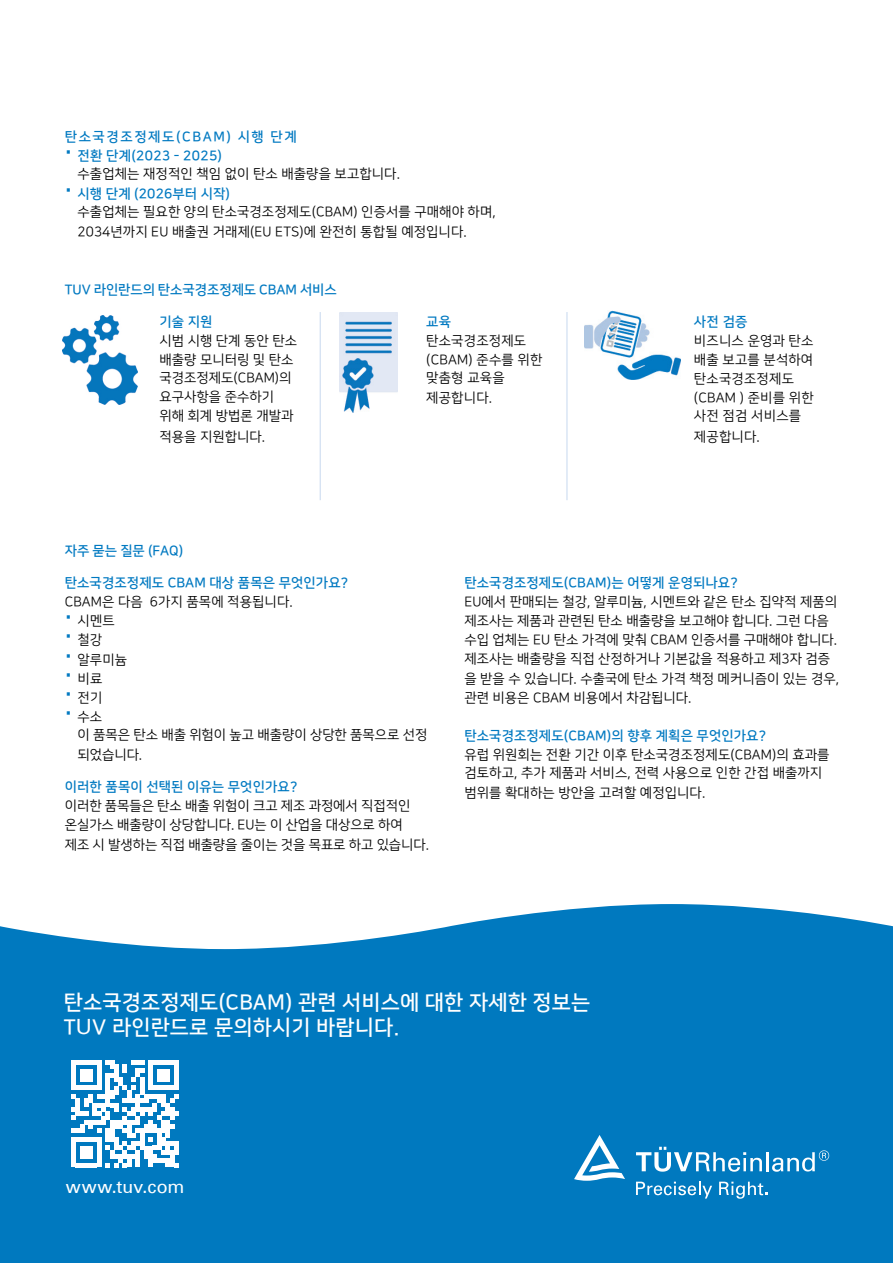
<style>
.page{position:relative;width:893px;height:1263px;background:#fff}
.page>*{position:absolute;margin:0;border:0;box-sizing:border-box;transform-origin:0 0}
.t1{font:21px/25.2px "Nanum Square B";letter-spacing:.01em;color:#fff}
.t2{font:18px "Univers Com 55 Roman";letter-spacing:.01em;color:#fff}
.t3{font:13.5px/19.2px "Nanum Square R";letter-spacing:.005em;color:#000}
.t4{font:13.5px "Nanum Square B";letter-spacing:.01em;color:#0079c1}
.t5{font:13.5px/18.9px "Nanum Square B";letter-spacing:.12em;color:#0079c1}
.s1{font-family:"Univers Com 55 Roman";font-size:27px}
.s2{font-family:"Univers Com 55 Roman";font-size:27px;color:#0079c1}
.s3{font-family:"Univers Com 55 Roman"}
</style>
<div class="page">
<div style="left:0;top:904px;width:893px;height:359px;background:#0079bf"></div>
<svg style="left:636px;top:1144px;width:126px;height:28px"></svg>
<hr style="left:766px;top:1152px;width:3px;height:19px;background:#fff">
<svg style="left:772px;top:1148px;width:57px;height:24px"></svg>
<svg style="left:574px;top:1133px;width:51px;height:48px"></svg>
<svg style="left:636px;top:1179px;width:76px;height:19px"></svg>
<svg style="left:719px;top:1179px;width:48px;height:20px"></svg>
<img style="left:585px;top:310px;width:95px;height:70px">
<img style="left:339px;top:312px;width:58px;height:100px">
<img style="left:63px;top:316px;width:75px;height:88px">
<hr style="left:320px;top:312px;width:1px;height:188px;background:#c7d8ef">
<hr style="left:567px;top:312px;width:1px;height:188px;background:#c7d8ef">
<svg style="left:71px;top:1060px;width:107px;height:107px"></svg>
<p class="t5" style="left:65px;top:127px;width:233px">탄소국경조정제도(CBAM) 시행 단계 <span class="s1">·</span> 전환 단계(2023 - 2025)</p>
<p class="t3" style="left:78px;top:164px;width:324px">수출업체는 재정적인 책임 없이 탄소 배출량을 보고합니다.</p>
<p class="t4" style="left:65px;top:187px;width:167px"><span class="s1">·</span> 시행 단계 (2026부터 시작)</p>
<p class="t3" style="left:78px;top:202px;width:420px;line-height:20.4px">수출업체는 필요한 양의 탄소국경조정제도(CBAM) 인증서를 구매해야 하며,<br>2034년까지 EU 배출권 거래제(EU ETS)에 완전히 통합될 예정입니다.</p>
<p class="t4" style="left:65px;top:282px;width:274px">TUV 라인란드의 탄소국경조정제도 CBAM 서비스</p>
<p class="t4" style="left:159px;top:314px;width:55px">기술 지원</p>
<p class="t3" style="left:159px;top:331px;width:139px">시범 시행 단계 동안 탄소 배출량 모니터링 및 탄소</p>
<p class="t3" style="left:159px;top:368px;width:135px">국경조정제도(CBAM)의 요구사항을 준수하기 위해 회계 방법론 개발과</p>
<p class="t3" style="left:159px;top:427px;width:107px">적용을 지원합니다.</p>
<p class="t4" style="left:426px;top:314px;width:26px">교육</p>
<p class="t3" style="left:426px;top:331px;width:118px">탄소국경조정제도 (CBAM) 준수를 위한</p>
<p class="t3" style="left:426px;top:368px;width:80px;line-height:20.4px">맞춤형 교육을 제공합니다.</p>
<p class="t4" style="left:694px;top:314px;width:55px">사전 검증</p>
<p class="t3" style="left:694px;top:331px;width:121px">비즈니스 운영과 탄소 배출 보고를 분석하여 탄소국경조정제도 (CBAM ) 준비를 위한</p>
<p class="t3" style="left:694px;top:406px;width:109px;line-height:20.4px">사전 점검 서비스를 제공합니다.</p>
<p class="t4" style="left:65px;top:544px;width:120px">자주 묻는 질문 (FAQ)</p>
<p class="t4" style="left:65px;top:576px;width:285px">탄소국경조정제도 CBAM 대상 품목은 무엇인가요?</p>
<p class="t3" style="left:65px;top:593px;width:229px">CBAM은 다음 6가지 품목에 적용됩니다.</p>
<p class="t3" style="left:65px;top:612px;width:64px"><span class="s2">·</span> 시멘트<br><span class="s2">·</span> 철강<br><span class="s2">·</span> 알루미늄 <span class="s2">·</span> 비료<br><span class="s2">·</span> 전기<br><span class="s2">·</span> 수소</p>
<p class="t3" style="left:78px;top:725px;width:351px;line-height:20.4px">이 품목은 탄소 배출 위험이 높고 배출량이 상당한 품목으로 선정 되었습니다.</p>
<p class="t4" style="left:65px;top:780px;width:234px">이러한 품목이 선택된 이유는 무엇인가요?</p>
<p class="t3" style="left:65px;top:797px;width:366px">이러한 품목들은 탄소 배출 위험이 크고 제조 과정에서 직접적인 온실가스 배출량이 상당합니다. EU는 이 산업을 대상으로 하여 제조 시 발생하는 직접 배출량을 줄이는 것을 목표로 하고 있습니다.</p>
<p class="t4" style="left:464px;top:575px;width:275px">탄소국경조정제도(CBAM)는 어떻게 운영되나요?</p>
<p class="t3" style="left:464px;top:592px;width:376px">EU에서 판매되는 철강, 알루미늄, 시멘트와 같은 탄소 집약적 제품의 제조사는 제품과 관련된 탄소 배출량을 보고해야 합니다. 그런 다음 수입 업체는 EU 탄소 가격에 맞춰 CBAM 인증서를 구매해야 합니다. 제조사는 배출량을 직접 산정하거나 기본값을 적용하고 제3자 검증 을 받을 수 있습니다. 수출국에 탄소 가격 책정 메커니즘이 있는 경우, 관련 비용은 CBAM 비용에서 차감됩니다.</p>
<p class="t4" style="left:464px;top:728px;width:303px">탄소국경조정제도(CBAM)의 향후 계획은 무엇인가요?</p>
<p class="t3" style="left:464px;top:746px;width:367px;line-height:17.9px">유럽 위원회는 전환 기간 이후 탄소국경조정제도(CBAM)의 효과를 검토하고, 추가 제품과 서비스, 전력 사용으로 인한 간접 배출까지</p>
<p class="t3" style="left:464px;top:784px;width:242px">범위를 확대하는 방안을 고려할 예정입니다.</p>
<h1 class="t1" style="left:64px;top:990px;width:528px">탄소국경조정제도(CBAM) 관련 서비스에 대한 자세한 정보는<br>T<span class="s3">U</span>V 라인란드로 문의하시기 바랍니다.</h1>
<h2 class="t2" style="left:66px;top:1175px;width:120px">www.tuv.com</h2>
</div>
